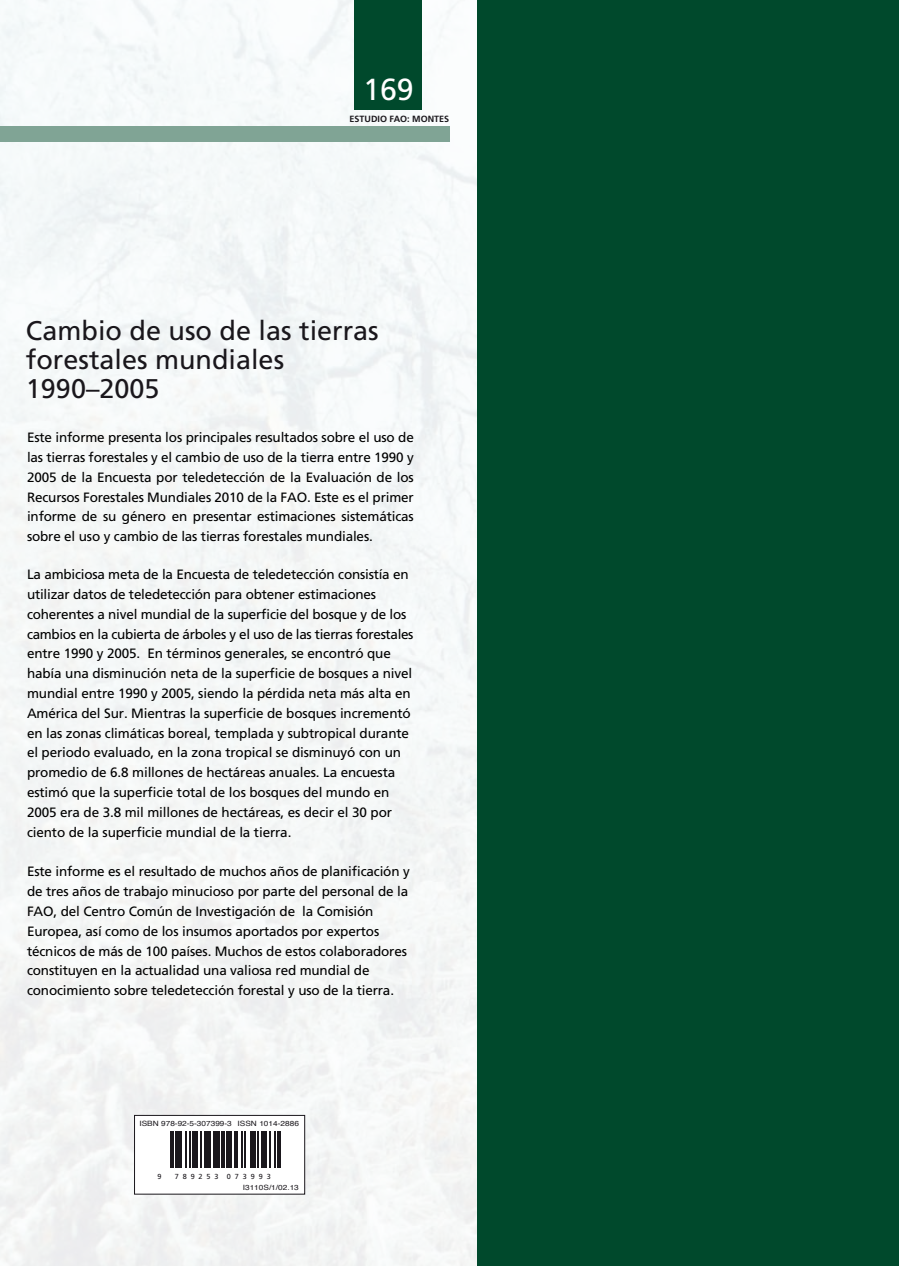
<style>
.page{position:relative;width:899px;height:1266px;background:#fff}
.page>*{position:absolute;margin:0;border:0;box-sizing:border-box;transform-origin:0 0}
.t1{font:30.45px "Frutiger LT Std";color:#fff}
.t2{font:27px/29.2px "Frutiger LT Std";color:#1a171c}
.t3{font:13.5px/19.8px "Frutiger LT Std";letter-spacing:-.01em;color:#000}
.t4{font:700 9px "Frutiger LT Std";color:#1a171c}
.t5{font:7.35px "Helvetica";color:#1a171c;scale:1.13 1}
.t6{font:7.35px "Frutiger LT Std";letter-spacing:.535em;color:#1a171c}
</style>
<div class="page">
<div style="left:0;top:0;width:477px;height:1265px;background:#f5f8f8"></div>
<div style="left:477px;top:0;width:421px;height:1265px;background:#00492c"></div>
<div style="left:134px;top:1115px;width:171px;height:79px;background:#fff;border:1px solid #1a171c"></div>
<div style="left:0;top:126px;width:449px;height:16px;background:#80a495"></div>
<div style="left:355px;top:0;width:67px;height:110px;background:#00492c"></div>
<hr style="left:170px;top:1131px;width:1px;height:36px;background:#1a171c">
<hr style="left:173px;top:1131px;width:1px;height:36px;background:#1a171c">
<hr style="left:175px;top:1131px;width:3px;height:36px;background:#1a171c">
<hr style="left:179px;top:1131px;width:3px;height:36px;background:#1a171c">
<hr style="left:185px;top:1131px;width:2px;height:36px;background:#1a171c">
<hr style="left:189px;top:1131px;width:1px;height:36px;background:#1a171c">
<hr style="left:192px;top:1131px;width:1px;height:36px;background:#1a171c">
<hr style="left:195px;top:1131px;width:3px;height:36px;background:#1a171c">
<hr style="left:201px;top:1131px;width:1px;height:36px;background:#1a171c">
<hr style="left:204px;top:1131px;width:2px;height:36px;background:#1a171c">
<hr style="left:207px;top:1131px;width:4px;height:36px;background:#1a171c">
<hr style="left:213px;top:1131px;width:1px;height:36px;background:#1a171c">
<div style="left:215px;top:1131px;width:5px;height:36px;background:#1a171c"></div>
<hr style="left:221px;top:1131px;width:1px;height:36px;background:#1a171c">
<hr style="left:224px;top:1131px;width:1px;height:36px;background:#1a171c">
<hr style="left:226px;top:1131px;width:1px;height:36px;background:#1a171c">
<hr style="left:228px;top:1131px;width:4px;height:36px;background:#1a171c">
<hr style="left:234px;top:1131px;width:1px;height:36px;background:#1a171c">
<hr style="left:236px;top:1131px;width:1px;height:36px;background:#1a171c">
<hr style="left:241px;top:1131px;width:1px;height:36px;background:#1a171c">
<hr style="left:244px;top:1131px;width:2px;height:36px;background:#1a171c">
<hr style="left:250px;top:1131px;width:1px;height:36px;background:#1a171c">
<hr style="left:253px;top:1131px;width:3px;height:36px;background:#1a171c">
<hr style="left:257px;top:1131px;width:1px;height:36px;background:#1a171c">
<hr style="left:261px;top:1131px;width:3px;height:36px;background:#1a171c">
<hr style="left:265px;top:1131px;width:1px;height:36px;background:#1a171c">
<hr style="left:269px;top:1131px;width:1px;height:36px;background:#1a171c">
<hr style="left:275px;top:1131px;width:1px;height:36px;background:#1a171c">
<hr style="left:277px;top:1131px;width:1px;height:36px;background:#1a171c">
<hr style="left:279px;top:1131px;width:1px;height:36px;background:#1a171c">
<h1 class="t1" style="left:363px;top:72px;width:52px">169</h1>
<p class="t4" style="left:349px;top:114px;width:101px">ESTUDIO FAO: MONTES</p>
<h2 class="t2" style="left:26px;top:316px;width:354px">Cambio de uso de las tierras forestales mundiales<br>1990–2005</h2>
<p class="t3" style="left:27px;top:427px;width:388px;text-align:justify">Este informe presenta los principales resultados sobre el uso de las tierras forestales y el cambio de uso de la tierra entre 1990 y 2005 de la Encuesta por teledetección de la Evaluación de los Recursos Forestales Mundiales 2010 de la FAO. Este es el primer informe de su género en presentar estimaciones sistemáticas sobre el uso y cambio de las tierras forestales mundiales.</p>
<p class="t3" style="left:27px;top:564px;width:388px">La ambiciosa meta de la Encuesta de teledetección consistía en utilizar datos de teledetección para obtener estimaciones coherentes a nivel mundial de la superficie del bosque y de los cambios en la cubierta de árboles y el uso de las tierras forestales entre 1990 y 2005. En términos generales, se encontró que había una disminución neta de la superficie de bosques a nivel mundial entre 1990 y 2005, siendo la pérdida neta más alta en América del Sur. Mientras la superficie de bosques incrementó en las zonas climáticas boreal, templada y subtropical durante el periodo evaluado, en la zona tropical se disminuyó con un promedio de 6.8 millones de hectáreas anuales. La encuesta estimó que la superficie total de los bosques del mundo en 2005 era de 3.8 mil millones de hectáreas, es decir el 30 por ciento de la superficie mundial de la tierra.</p>
<p class="t3" style="left:27px;top:861px;width:384px">Este informe es el resultado de muchos años de planificación y de tres años de trabajo minucioso por parte del personal de la FAO, del Centro Común de Investigación de la Comisión Europea, así como de los insumos aportados por expertos técnicos de más de 100 países. Muchos de estos colaboradores constituyen en la actualidad una valiosa red mundial de conocimiento sobre teledetección forestal y uso de la tierra.</p>
<p class="t5" style="left:139px;top:1117px;width:143px">ISBN 978-92-5-307399-3 ISSN 1014-2886</p>
<p class="t6" style="left:158px;top:1171px;width:6px">9</p>
<p class="t6" style="left:175px;top:1171px;width:98px">789253 073993</p>
<p class="t5" style="left:243px;top:1181px;width:51px">I3110S/1/02.13</p>
</div>
